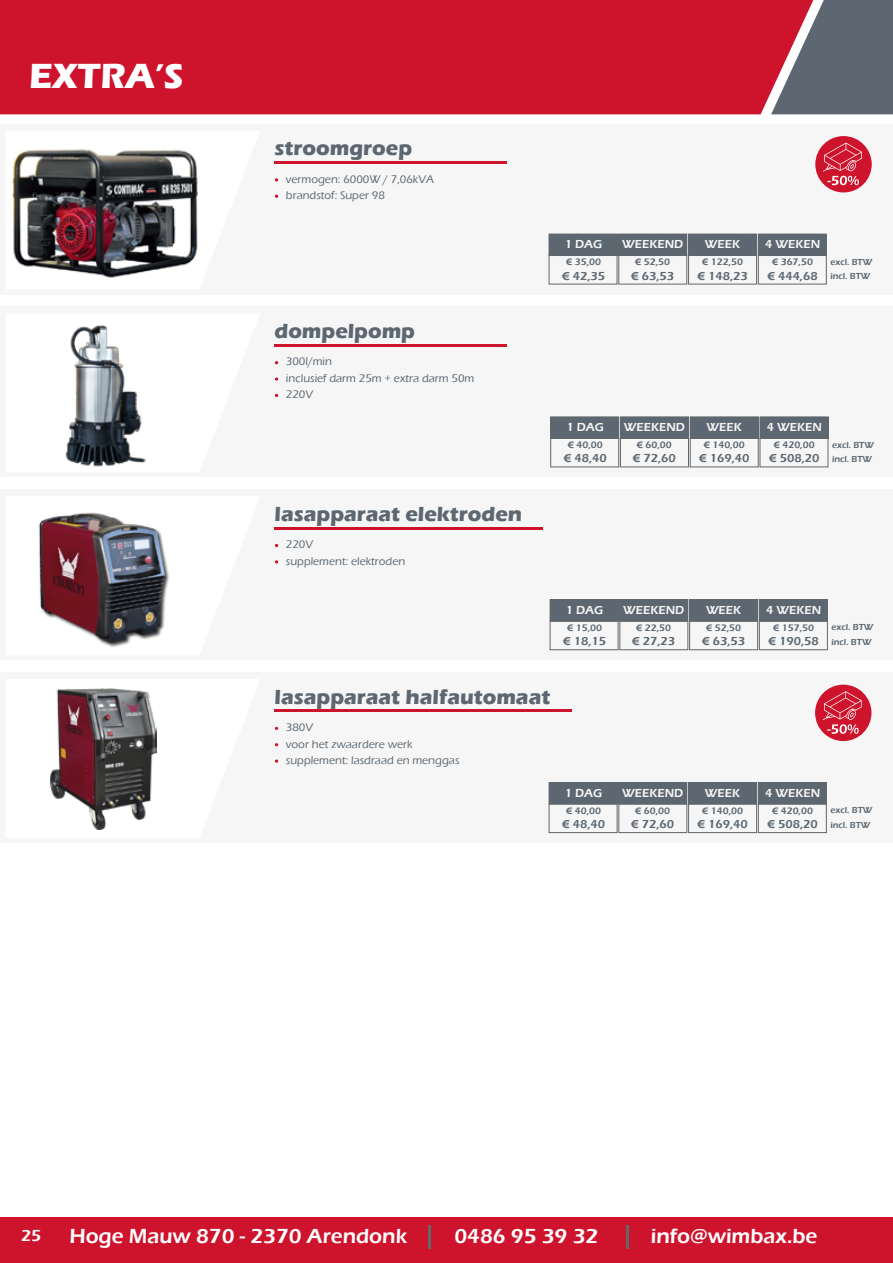
<style>
.page{position:relative;width:893px;height:1263px;background:#fff}
.page>*{position:absolute;margin:0;border:0;box-sizing:border-box;transform-origin:0 0}
.t1{font:700 36px "Eras ITC";color:#fff}
.t2{font:700 21px "Eras ITC";color:#5c6771}
.t3{font:600 21px "Eras ITC";color:#fff}
.t4{font:600 16.5px "Eras ITC";color:#fff}
.t5{font:600 12px "Eras ITC";color:#5c6771}
.t6{font:600 12px "Eras ITC";color:#f6f6f6}
.t7{font:500 11.4px/16.5px "Eras ITC";color:#5c6771}
.t8{font:600 9.75px "Eras ITC";color:#5c6771}
.t9{font:600 9px/14.4px "Eras ITC";color:#5c6771}
</style>
<div class="page">
<div style="left:0;top:0;width:771px;height:114px;background:#ce132d"></div>
<svg style="left:771px;top:0;width:122px;height:114px;background:#786772"></svg>
<div style="left:0;top:1217px;width:893px;height:46px;background:#ce132d"></div>
<hr style="left:428px;top:1225px;width:2px;height:24px;background:#63666b">
<hr style="left:626px;top:1225px;width:2px;height:24px;background:#63666b">
<div style="left:0;top:124px;width:893px;height:170px;background:#f6f6f6"></div>
<hr style="left:274px;top:161px;width:233px;height:2px;background:#ce132d">
<img style="left:12px;top:149px;width:186px;height:129px">
<div style="left:549px;top:234px;width:68px;height:21px;background:#5c6771"></div>
<div style="left:549px;top:255px;width:68px;height:29px;border:1px solid #63676b"></div>
<div style="left:619px;top:234px;width:68px;height:21px;background:#5c6771"></div>
<div style="left:619px;top:255px;width:68px;height:29px;border:1px solid #63676b"></div>
<div style="left:688px;top:234px;width:69px;height:21px;background:#5c6771"></div>
<div style="left:688px;top:255px;width:69px;height:29px;border:1px solid #63676b"></div>
<div style="left:758px;top:234px;width:68px;height:21px;background:#5c6771"></div>
<div style="left:758px;top:255px;width:68px;height:29px;border:1px solid #63676b"></div>
<div style="left:0;top:307px;width:893px;height:170px;background:#f6f6f6"></div>
<svg style="left:275px;top:377px;width:3px;height:4px"></svg>
<hr style="left:274px;top:344px;width:233px;height:2px;background:#ce132d">
<img style="left:65px;top:325px;width:81px;height:142px">
<div style="left:551px;top:417px;width:68px;height:21px;background:#5c6771"></div>
<div style="left:550px;top:438px;width:69px;height:29px;border:1px solid #63676b"></div>
<div style="left:620px;top:417px;width:68px;height:21px;background:#5c6771"></div>
<div style="left:620px;top:438px;width:69px;height:29px;border:1px solid #63676b"></div>
<div style="left:690px;top:417px;width:68px;height:21px;background:#5c6771"></div>
<div style="left:690px;top:438px;width:68px;height:29px;border:1px solid #63676b"></div>
<div style="left:760px;top:417px;width:68px;height:21px;background:#5c6771"></div>
<div style="left:760px;top:438px;width:68px;height:29px;border:1px solid #63676b"></div>
<div style="left:815px;top:136px;width:57px;height:56px;background:#ce132d;border-radius:50%"></div>
<svg style="left:823px;top:143px;width:39px;height:42px"></svg>
<div style="left:0;top:672px;width:893px;height:170px;background:#f6f6f6"></div>
<svg style="left:275px;top:759px;width:3px;height:4px"></svg>
<hr style="left:274px;top:710px;width:298px;height:2px;background:#ce132d">
<img style="left:51px;top:688px;width:106px;height:142px">
<div style="left:549px;top:782px;width:68px;height:22px;background:#5c6771"></div>
<div style="left:549px;top:804px;width:68px;height:29px;border:1px solid #63676b"></div>
<div style="left:619px;top:782px;width:68px;height:22px;background:#5c6771"></div>
<div style="left:619px;top:804px;width:68px;height:29px;border:1px solid #63676b"></div>
<div style="left:689px;top:782px;width:68px;height:22px;background:#5c6771"></div>
<div style="left:688px;top:804px;width:69px;height:29px;border:1px solid #63676b"></div>
<div style="left:758px;top:782px;width:68px;height:22px;background:#5c6771"></div>
<div style="left:758px;top:804px;width:68px;height:29px;border:1px solid #63676b"></div>
<div style="left:0;top:490px;width:893px;height:170px;background:#f6f6f6"></div>
<hr style="left:274px;top:527px;width:269px;height:2px;background:#ce132d">
<img style="left:39px;top:513px;width:130px;height:134px">
<div style="left:550px;top:600px;width:68px;height:21px;background:#5c6771"></div>
<div style="left:550px;top:599px;width:68px;height:22px;border:1px solid #63676b"></div>
<div style="left:550px;top:621px;width:68px;height:29px;border:1px solid #63676b"></div>
<div style="left:620px;top:600px;width:68px;height:21px;background:#5c6771"></div>
<div style="left:620px;top:599px;width:68px;height:22px;border:1px solid #63676b"></div>
<div style="left:620px;top:621px;width:68px;height:29px;border:1px solid #63676b"></div>
<div style="left:690px;top:600px;width:68px;height:21px;background:#5c6771"></div>
<div style="left:689px;top:599px;width:69px;height:22px;border:1px solid #63676b"></div>
<div style="left:689px;top:621px;width:69px;height:29px;border:1px solid #63676b"></div>
<div style="left:759px;top:600px;width:68px;height:21px;background:#5c6771"></div>
<div style="left:759px;top:599px;width:69px;height:22px;border:1px solid #63676b"></div>
<div style="left:759px;top:621px;width:69px;height:29px;border:1px solid #63676b"></div>
<div style="left:815px;top:685px;width:56px;height:56px;background:#ce132d;border-radius:50%"></div>
<svg style="left:823px;top:691px;width:39px;height:43px"></svg>
<h1 class="t1" style="left:29px;top:55px;width:156px">EXTRA’S</h1>
<h2 class="t2" style="left:274px;top:136px;width:139px">stroomgroep</h2>
<p class="t7" style="left:286px;top:171px;width:150px">vermogen: 6000W / 7,06kVA brandstof: Super 98</p>
<h2 class="t2" style="left:274px;top:319px;width:142px">dompelpomp</h2>
<p class="t7" style="left:286px;top:353px;width:190px">300l/min<br>inclusief darm 25m + extra darm 50m<br>220V</p>
<p class="t6" style="left:565px;top:237px;width:39px">1 DAG</p>
<p class="t6" style="left:622px;top:237px;width:63px">WEEKEND</p>
<p class="t6" style="left:705px;top:237px;width:37px">WEEK</p>
<p class="t6" style="left:765px;top:237px;width:57px">4 WEKEN</p>
<p class="t8" style="left:566px;top:256px;width:36px">€ 35,00</p>
<p class="t5" style="left:562px;top:269px;width:44px">€ 42,35</p>
<p class="t8" style="left:635px;top:256px;width:36px">€ 52,50</p>
<p class="t5" style="left:631px;top:269px;width:44px">€ 63,53</p>
<p class="t8" style="left:702px;top:256px;width:42px">€ 122,50</p>
<p class="t5" style="left:697px;top:269px;width:52px">€ 148,23</p>
<p class="t8" style="left:772px;top:256px;width:42px">€ 367,50</p>
<p class="t5" style="left:767px;top:269px;width:52px">€ 444,68</p>
<p class="t9" style="left:830px;top:255px;width:43px">excl. BTW incl. BTW</p>
<p class="t6" style="left:566px;top:420px;width:39px">1 DAG</p>
<p class="t6" style="left:624px;top:420px;width:63px">WEEKEND</p>
<p class="t6" style="left:707px;top:420px;width:37px">WEEK</p>
<p class="t6" style="left:767px;top:420px;width:57px">4 WEKEN</p>
<p class="t8" style="left:568px;top:439px;width:36px">€ 40,00</p>
<p class="t5" style="left:564px;top:452px;width:44px">€ 48,40</p>
<p class="t8" style="left:637px;top:439px;width:36px">€ 60,00</p>
<p class="t5" style="left:633px;top:452px;width:44px">€ 72,60</p>
<p class="t8" style="left:704px;top:439px;width:42px">€ 140,00</p>
<p class="t5" style="left:699px;top:452px;width:52px">€ 169,40</p>
<p class="t8" style="left:774px;top:439px;width:42px">€ 420,00</p>
<p class="t5" style="left:769px;top:452px;width:52px">€ 508,20</p>
<p class="t9" style="left:832px;top:437px;width:43px">excl. BTW incl. BTW</p>
<h2 class="t2" style="left:274px;top:502px;width:249px">lasapparaat elektroden</h2>
<p class="t7" style="left:286px;top:536px;width:121px">220V<br>supplement: elektroden</p>
<p class="t6" style="left:566px;top:603px;width:39px">1 DAG</p>
<p class="t6" style="left:623px;top:603px;width:63px">WEEKEND</p>
<p class="t6" style="left:706px;top:603px;width:37px">WEEK</p>
<p class="t6" style="left:766px;top:603px;width:57px">4 WEKEN</p>
<p class="t8" style="left:567px;top:622px;width:36px">€ 15,00</p>
<p class="t5" style="left:563px;top:634px;width:44px">€ 18,15</p>
<p class="t8" style="left:636px;top:622px;width:36px">€ 22,50</p>
<p class="t5" style="left:632px;top:634px;width:44px">€ 27,23</p>
<p class="t8" style="left:706px;top:622px;width:36px">€ 52,50</p>
<p class="t5" style="left:702px;top:634px;width:44px">€ 63,53</p>
<p class="t8" style="left:773px;top:622px;width:42px">€ 157,50</p>
<p class="t5" style="left:768px;top:634px;width:52px">€ 190,58</p>
<p class="t9" style="left:831px;top:620px;width:43px">excl. BTW incl. BTW</p>
<h2 class="t2" style="left:274px;top:685px;width:277px">lasapparaat halfautomaat</h2>
<p class="t7" style="left:286px;top:719px;width:175px">380V<br>voor het zwaardere werk supplement: lasdraad en menggas</p>
<p class="t6" style="left:565px;top:786px;width:39px">1 DAG</p>
<p class="t6" style="left:622px;top:786px;width:63px">WEEKEND</p>
<p class="t6" style="left:705px;top:786px;width:37px">WEEK</p>
<p class="t6" style="left:765px;top:786px;width:57px">4 WEKEN</p>
<p class="t8" style="left:566px;top:805px;width:36px">€ 40,00</p>
<p class="t5" style="left:562px;top:817px;width:44px">€ 48,40</p>
<p class="t8" style="left:635px;top:805px;width:36px">€ 60,00</p>
<p class="t5" style="left:631px;top:817px;width:44px">€ 72,60</p>
<p class="t8" style="left:702px;top:805px;width:42px">€ 140,00</p>
<p class="t5" style="left:697px;top:817px;width:52px">€ 169,40</p>
<p class="t8" style="left:772px;top:805px;width:42px">€ 420,00</p>
<p class="t5" style="left:767px;top:817px;width:52px">€ 508,20</p>
<p class="t9" style="left:830px;top:803px;width:43px">excl. BTW incl. BTW</p>
<h3 class="t4" style="left:21px;top:1226px;width:22px">25</h3>
<h2 class="t3" style="left:69px;top:1224px;width:339px">Hoge Mauw 870 - 2370 Arendonk</h2>
<h2 class="t3" style="left:454px;top:1224px;width:145px">0486 95 39 32</h2>
<h2 class="t3" style="left:651px;top:1224px;width:168px">info@wimbax.be</h2>
</div>
